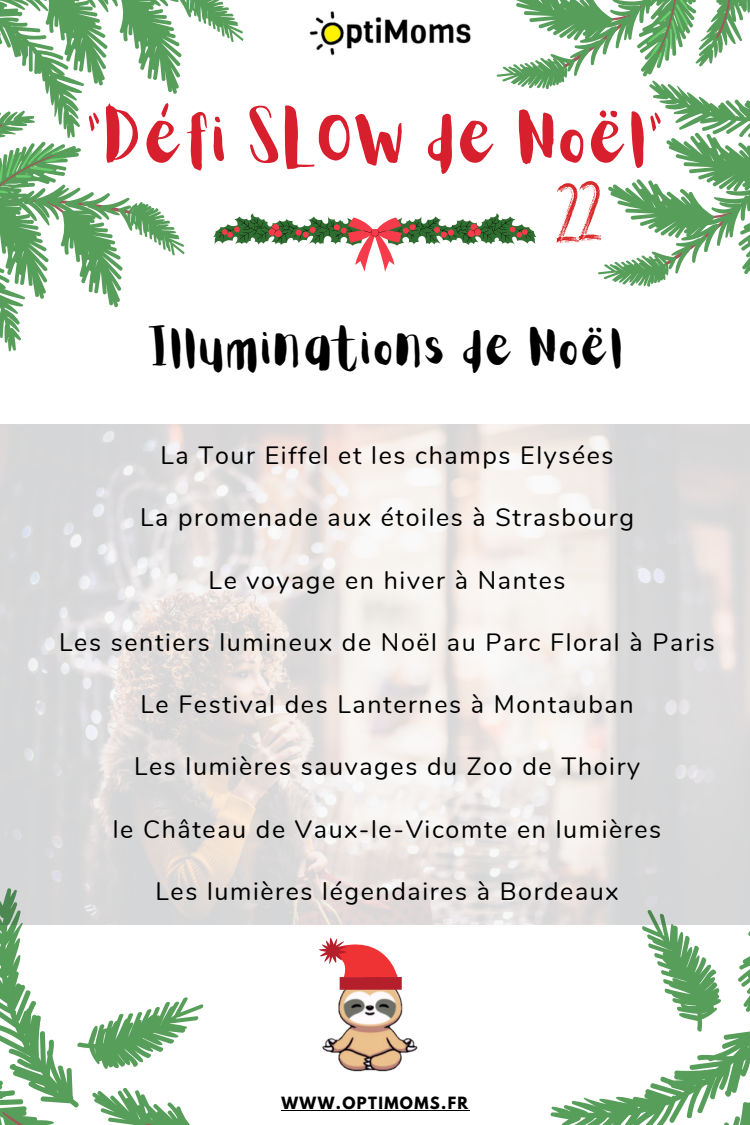
<style>
.page{position:relative;width:750px;height:1125px;background:#fff}
.page>*{position:absolute;margin:0;border:0;box-sizing:border-box;transform-origin:0 0}
.t1{font:61.4px "Aloja Extended";letter-spacing:.01em;color:#d81f2d}
.t2{font:44px "Aloja Extended";letter-spacing:.02em;color:#000}
.t3{font:25px "Nunito";letter-spacing:.065em;color:#000}
.t4{font:700 15px "League Spartan";letter-spacing:.09em;color:#000}
</style>
<div class="page">
<img style="left:322px;top:977px;width:96px;height:95px">
<svg style="left:0;top:924px;width:222px;height:201px"></svg>
<hr style="left:282px;top:1110px;width:188px;height:1px;background:#000">
<svg style="left:543px;top:924px;width:207px;height:201px"></svg>
<div style="left:340px;top:977px;width:62px;height:13px;background:#b51e2b"></div>
<svg style="left:319px;top:938px;width:79px;height:39px"></svg>
<svg style="left:0;top:0;width:750px;height:352px"></svg>
<img style="left:0;top:425px;width:750px;height:499px">
<h1 class="t1" style="left:89px;top:111px;width:579px">"Défi SLOW de Noël"</h1>
<h2 class="t2" style="left:149px;top:328px;width:478px">Illuminations de Noël</h2>
<p class="t3" style="left:160px;top:439px;width:455px">La Tour Eiffel et les champs Elysées</p>
<p class="t3" style="left:140px;top:501px;width:496px">La promenade aux étoiles à Strasbourg</p>
<p class="t3" style="left:209px;top:563px;width:358px">Le voyage en hiver à Nantes</p>
<p class="t3" style="left:59px;top:626px;width:657px">Les sentiers lumineux de Noël au Parc Floral à Paris</p>
<p class="t3" style="left:140px;top:688px;width:495px">Le Festival des Lanternes à Montauban</p>
<p class="t3" style="left:134px;top:750px;width:508px">Les lumières sauvages du Zoo de Thoiry</p>
<p class="t3" style="left:113px;top:812px;width:550px">le Château de Vaux-le-Vicomte en lumières</p>
<p class="t3" style="left:155px;top:875px;width:465px">Les lumières légendaires à Bordeaux</p>
<p class="t4" style="left:282px;top:1096px;width:188px">WWW.OPTIMOMS.FR</p>
</div>
